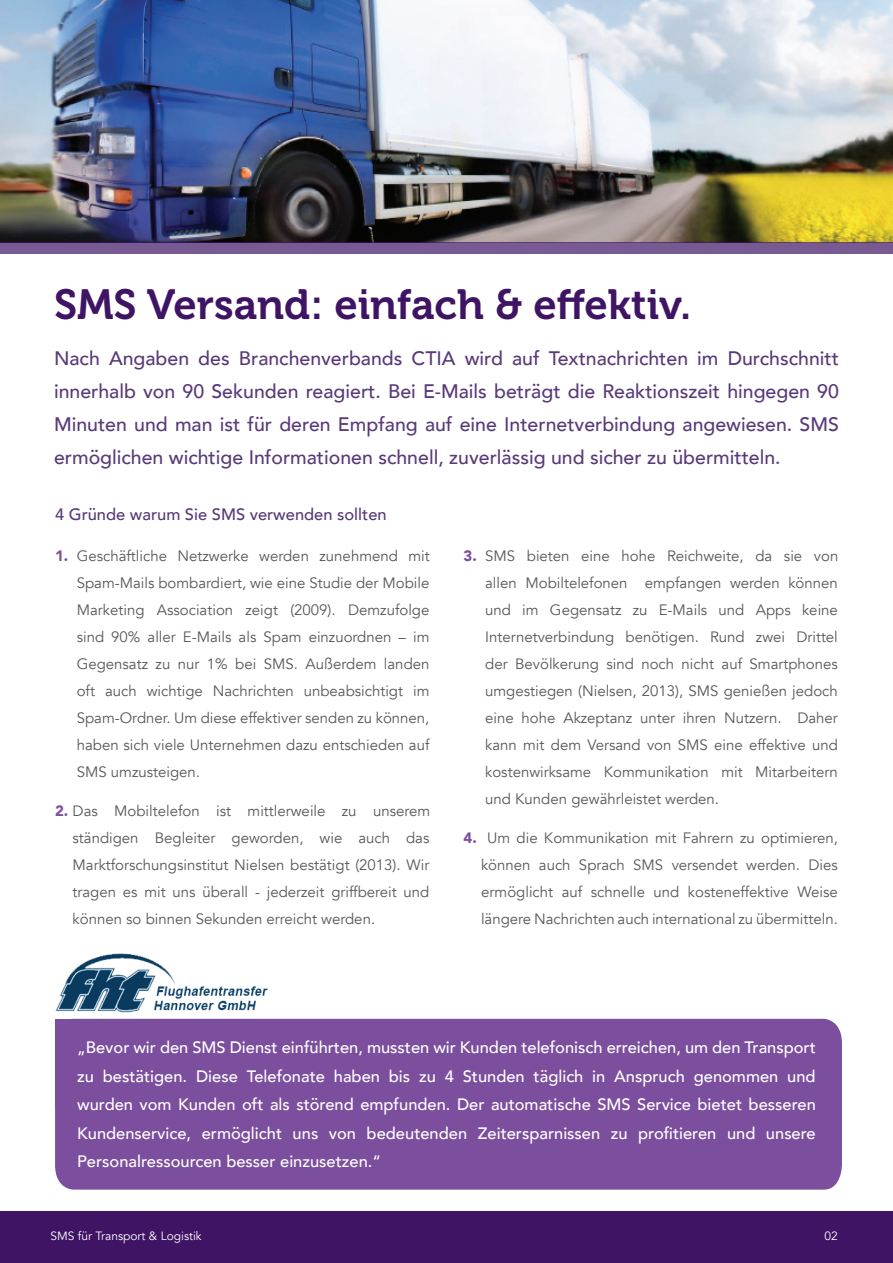
<style>
.page{position:relative;width:893px;height:1263px;background:#fff}
.page>*{position:absolute;margin:0;border:0;box-sizing:border-box;transform-origin:0 0}
.t1{font:42px "Museo 700";color:#3f1464}
.t2{font:500 19.5px/33px "Avenir";color:#593a79;text-align:justify}
.t3{font:500 16.5px/28.5px "Avenir";color:#fff;text-align:justify}
.t4{font:500 16.5px "Avenir";color:#593a79}
.t5{font:15px/27px "Avenir";color:#57585a;text-align:justify}
.t6{font:12px "Avenir";color:#fff}
.s1{font-weight:900;color:#7c4f9e}
</style>
<div class="page">
<div style="left:0;top:1212px;width:893px;height:51px;background:#3f1464"></div>
<div style="left:55px;top:1019px;width:787px;height:170px;background:#7c4f9e"></div>
<div style="left:55px;top:1019px;width:197px;height:88px;background:#7c4f9e"></div>
<img style="left:0;top:0;width:893px;height:242px">
<div style="left:0;top:242px;width:893px;height:12px;background:#785a92"></div>
<img style="left:55px;top:953px;width:213px;height:59px">
<h1 class="t1" style="left:54px;top:281px;width:639px">SMS Versand: einfach &amp; effektiv.</h1>
<p class="t2" style="left:54px;top:341px;width:786px">Nach Angaben des Branchenverbands CTIA wird auf Textnachrichten im Durchschnitt innerhalb von 90 Sekunden reagiert. Bei E-Mails beträgt die Reaktionszeit hingegen 90<br>Minuten und man ist für deren Empfang auf eine Internetverbindung angewiesen. SMS ermöglichen wichtige Informationen schnell, zuverlässig und sicher zu übermitteln.</p>
<p class="t4" style="left:55px;top:500px;width:333px">4 Gründe warum Sie SMS verwenden sollten</p>
<p class="t5" style="left:77px;top:542px;width:355px;text-indent:-22px"><span class="s1">1.</span> Geschäftliche Netzwerke werden zunehmend mit Spam-Mails bombardiert, wie eine Studie der Mobile Marketing Association zeigt (2009). Demzufolge sind 90% aller E-Mails als Spam einzuordnen – im Gegensatz zu nur 1% bei SMS. Außerdem landen oft auch wichtige Nachrichten unbeabsichtigt im Spam-Ordner. Um diese effektiver senden zu können, haben sich viele Unternehmen dazu entschieden auf SMS umzusteigen.</p>
<p class="t5" style="left:73px;top:798px;width:359px;text-indent:-17px"><span class="s1">2.</span> Das Mobiltelefon ist mittlerweile zu unserem ständigen Begleiter geworden, wie auch das Marktforschungsinstitut Nielsen bestätigt (2013). Wir tragen es mit uns überall - jederzeit griffbereit und können so binnen Sekunden erreicht werden.</p>
<p class="t5" style="left:485px;top:542px;width:355px;text-indent:-22px"><span class="s1">3.</span> SMS bieten eine hohe Reichweite, da sie von allen Mobiltelefonen empfangen werden können und im Gegensatz zu E-Mails und Apps keine Internetverbindung benötigen. Rund zwei Drittel der Bevölkerung sind noch nicht auf Smartphones umgestiegen (Nielsen, 2013), SMS genießen jedoch eine hohe Akzeptanz unter ihren Nutzern. Daher kann mit dem Versand von SMS eine effektive und kostenwirksame Kommunikation mit Mitarbeitern und Kunden gewährleistet werden.</p>
<p class="t5" style="left:481px;top:825px;width:358px;text-indent:-17px"><span class="s1">4.</span> Um die Kommunikation mit Fahrern zu optimieren, können auch Sprach SMS versendet werden. Dies ermöglicht auf schnelle und kosteneffektive Weise längere Nachrichten auch international zu übermitteln.</p>
<p class="t3" style="left:77px;top:1032px;width:740px">„Bevor wir den SMS Dienst einführten, mussten wir Kunden telefonisch erreichen, um den Transport zu bestätigen. Diese Telefonate haben bis zu 4 Stunden täglich in Anspruch genommen und wurden vom Kunden oft als störend empfunden. Der automatische SMS Service bietet besseren Kundenservice, ermöglicht uns von bedeutenden Zeitersparnissen zu profitieren und unsere Personalressourcen besser einzusetzen.“</p>
<p class="t6" style="left:50px;top:1229px;width:153px">SMS für Transport &amp; Logistik</p>
<p class="t6" style="left:824px;top:1229px;width:15px">02</p>
</div>
